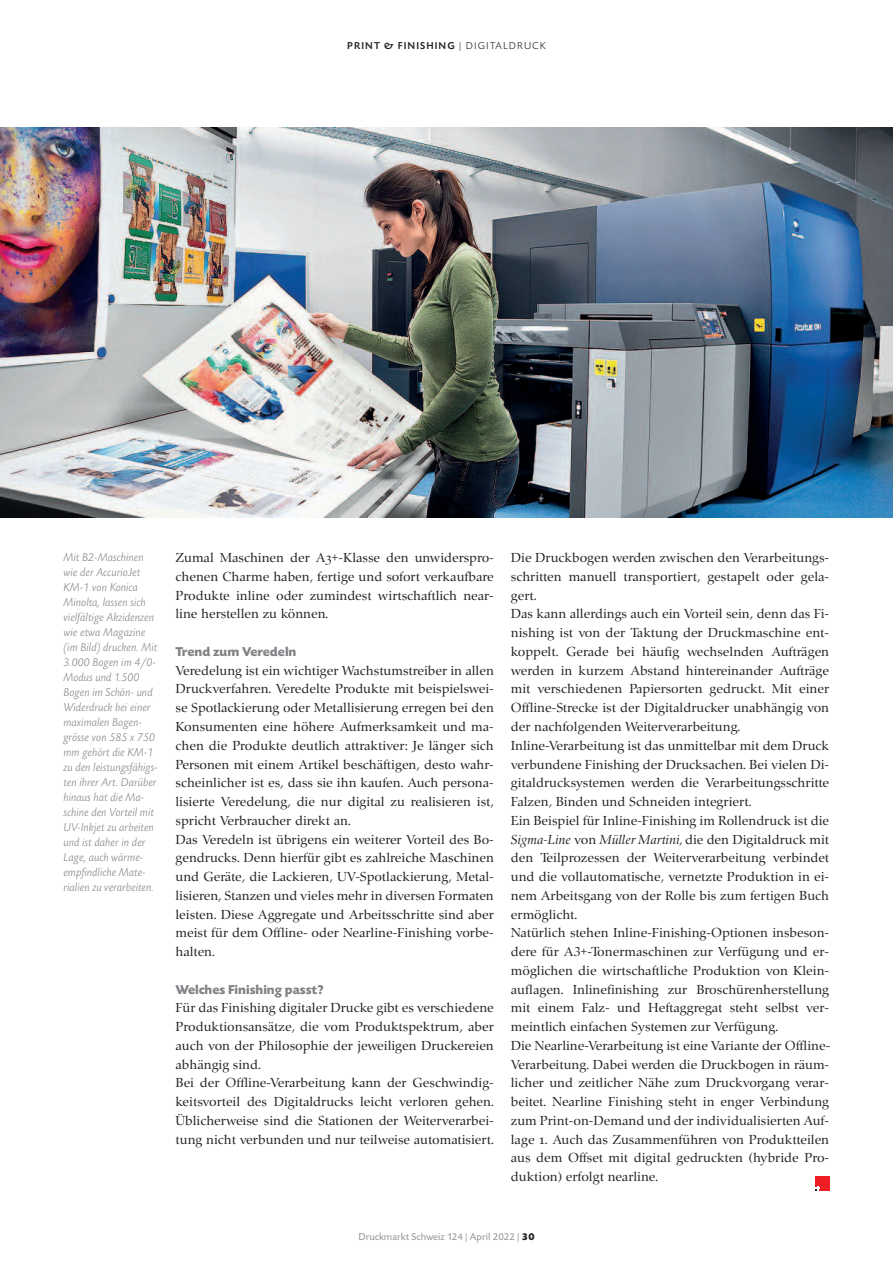
<style>
.page{position:relative;width:893px;height:1263px;background:#fff}
.page>*{position:absolute;margin:0;border:0;box-sizing:border-box;transform-origin:0 0}
.t1{font:13.5px/18.8px "Zapf Renais SB";color:#231f20}
.t2{font:700 13.5px "Today SB";color:#808285}
.t3{font:italic 300 12px/15px "Today SB";color:#808285}
.t4{font:10.5px "Today SB";color:#939598}
.t5{font:500 10.5px "Today SB";letter-spacing:.1em;color:#231f20}
.s1{font-weight:300}
.s2{font-family:"Zapf Renais SB Caps"}
.s3{font-style:italic}
.s4{font-weight:700;color:#231f20}
</style>
<div class="page">
<img style="left:0;top:128px;width:893px;height:389px">
<div style="left:815px;top:1177px;width:14px;height:14px;background:#ee1e24"></div>
<svg style="left:815px;top:1186px;width:5px;height:5px"></svg>
<p class="t5" style="left:347px;top:40px;width:200px">PRINT &amp; FINISHING <span class="s1">| DIGITALDRUCK</span></p>
<p class="t3" style="left:64px;top:549px;width:96px">Mit B2-Maschinen wie der AccurioJet<br>KM-1 von Konica<br>Minolta, lassen sich vielfältige Akzidenzen wie etwa Magazine (im Bild) drucken. Mit<br>3.000 Bogen im 4/0-<br>Modus und 1.500<br>Bogen im Schön- und<br>Widerdruck bei einer maximalen Bogen&shy;grösse von 585 x 750 mm gehört die KM-1 zu den leistungsfähigs&shy;ten ihrer Art. Darüber hinaus hat die Ma&shy;schine den Vorteil mit<br>UV-Inkjet zu arbeiten und ist daher in der<br>Lage, auch wärme&shy;empfindliche Mate&shy;rialien zu verarbeiten.</p>
<p class="t1" style="left:176px;top:548px;width:320px;text-align:justify">Zumal Maschinen der A<span class="s2">3</span>+-Klasse den unwiderspro&shy;chenen Charme haben, fertige und sofort verkaufbare Produkte inline oder zumindest wirtschaftlich near&shy;line herstellen zu können.</p>
<p class="t2" style="left:176px;top:643px;width:122px">Trend zum Veredeln</p>
<p class="t1" style="left:176px;top:661px;width:320px">Veredelung ist ein wichtiger Wachstumstreiber in allen Druckverfahren. Veredelte Produkte mit beispielswei&shy;se Spotlackierung oder Metallisierung erregen bei den Konsumenten eine höhere Aufmerksamkeit und ma&shy;chen die Produkte deutlich attraktiver: Je länger sich Personen mit einem Artikel beschäftigen, desto wahr&shy;scheinlicher ist es, dass sie ihn kaufen. Auch persona&shy;lisierte Veredelung, die nur digital zu realisieren ist, spricht Verbraucher direkt an.<br>Das Veredeln ist übrigens ein weiterer Vorteil des Bo&shy;gendrucks. Denn hierfür gibt es zahlreiche Maschinen und Geräte, die Lackieren, UV-Spotlackierung, Metal&shy;lisieren, Stanzen und vieles mehr in diversen Formaten leisten. Diese Aggregate und Arbeitsschritte sind aber meist für dem Offline- oder Nearline-Finishing vorbe&shy;halten.</p>
<p class="t2" style="left:176px;top:981px;width:150px">Welches Finishing passt?</p>
<p class="t1" style="left:176px;top:998px;width:320px">Für das Finishing digitaler Drucke gibt es verschiedene Produktionsansätze, die vom Produktspektrum, aber auch von der Philosophie der jeweiligen Druckereien abhängig sind.<br>Bei der Offline-Verarbeitung kann der Geschwindig&shy;keitsvorteil des Digitaldrucks leicht verloren gehen.<br>Üblicherweise sind die Stationen der Weiterverarbei&shy;tung nicht verbunden und nur teilweise automatisiert.</p>
<p class="t1" style="left:511px;top:548px;width:321px">Die Druckbogen werden zwischen den Verarbeitungs&shy;schritten manuell transportiert, gestapelt oder gela&shy;gert.<br>Das kann allerdings auch ein Vorteil sein, denn das Fi&shy;nishing ist von der Taktung der Druckmaschine ent&shy;koppelt. Gerade bei häufig wechselnden Aufträgen werden in kurzem Abstand hintereinander Aufträge mit verschiedenen Papiersorten gedruckt. Mit einer Offline-Strecke ist der Digitaldrucker unabhängig von der nachfolgenden Weiterverarbeitung.<br>Inline-Verarbeitung ist das unmittelbar mit dem Druck verbundene Finishing der Drucksachen. Bei vielen Di&shy;gitaldrucksystemen werden die Verarbeitungsschritte Falzen, Binden und Schneiden integriert.<br>Ein Beispiel für Inline-Finishing im Rollendruck ist die <span class="s3">Sigma-Line</span> von <span class="s3">Müller Martini,</span> die den Digitaldruck mit den Teilprozessen der Weiterverarbeitung verbindet und die vollautomatische, vernetzte Produktion in ei&shy;nem Arbeitsgang von der Rolle bis zum fertigen Buch ermöglicht.<br>Natürlich stehen Inline-Finishing-Optionen insbeson&shy;dere für A3+-Tonermaschinen zur Verfügung und er&shy;möglichen die wirtschaftliche Produktion von Klein&shy;auflagen. Inlinefinishing zur Broschürenherstellung mit einem Falz- und Heftaggregat steht selbst ver&shy;meintlich einfachen Systemen zur Verfügung.<br>Die Nearline-Verarbeitung ist eine Variante der Offline-Verarbeitung. Dabei werden die Druckbogen in räum&shy;licher und zeitlicher Nähe zum Druckvorgang verar&shy;beitet. Nearline Finishing steht in enger Verbindung zum Print-on-Demand und der individualisierten Auf&shy;lage <span class="s2">1.</span> Auch das Zusammenführen von Produktteilen aus dem Offset mit digital gedruckten (hybride Pro&shy;duktion) erfolgt nearline.</p>
<p class="t4" style="left:358px;top:1230px;width:178px">Druckmarkt Schweiz 124 | April 2022 | <span class="s4">30</span></p>
</div>
